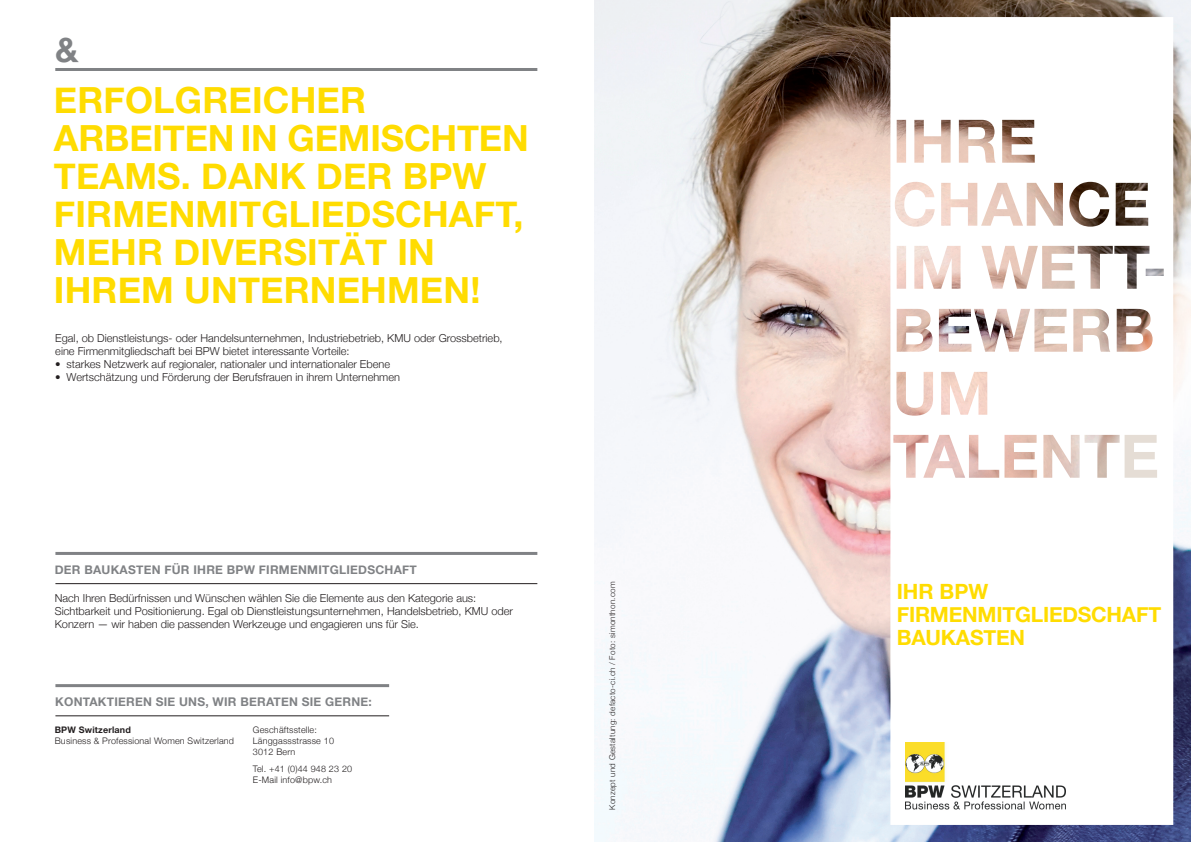
<style>
.page{position:relative;width:1191px;height:842px;background:#fff}
.page>*{position:absolute;margin:0;border:0;box-sizing:border-box;transform-origin:0 0}
.t1{font:700 36px/38px "Helvetica Neue";letter-spacing:.005em;color:#ffdc01}
.t2{font:700 34px "Helvetica Neue";color:#808285}
.t3{font:700 21px/23.2px "Helvetica Neue";letter-spacing:-.01em;color:#ffdc01}
.t4{font:700 12px "Helvetica Neue";letter-spacing:.02em;color:#808285}
.t5{font:300 11px/13px "Helvetica Neue";color:#231f20}
.t6{font:300 9px/11px "Helvetica Neue";letter-spacing:.02em;color:#231f20}
.t7{font:700 9px "Helvetica Neue";letter-spacing:.02em;color:#231f20}
.t8{font:300 8px "Helvetica Neue";letter-spacing:.03em;color:#231f20}
</style>
<div class="page">
<hr style="left:55px;top:68px;width:482px;height:3px;background:#808285">
<hr style="left:55px;top:684px;width:334px;height:3px;background:#808285">
<hr style="left:55px;top:715px;width:334px;height:1px;background:#231f20">
<hr style="left:55px;top:552px;width:482px;height:3px;background:#808285">
<hr style="left:55px;top:583px;width:482px;height:1px;background:#231f20">
<img style="left:594px;top:0;width:597px;height:842px">
<svg style="left:890px;top:17px;width:283px;height:808px"></svg>
<img style="left:905px;top:743px;width:160px;height:71px">
<div style="left:1000px;top:365px;width:131px;height:55px;background:#fff"></div>
<h2 class="t2" style="left:55px;top:24px;width:25px">&amp;</h2>
<h1 class="t1" style="left:54px;top:82px;width:476px">ERFOLGREICHER<br>ARBEITEN IN GEMISCHTEN<br>TEAMS. DANK DER BPW<br>FIRMENMITGLIEDSCHAFT,<br>MEHR DIVERSITÄT IN<br>IHREM UNTERNEHMEN!</h1>
<p class="t5" style="left:55px;top:331px;width:449px">Egal, ob Dienstleistungs- oder Handelsunternehmen, Industriebetrieb, KMU oder Grossbetrieb, eine Firmenmitgliedschaft bei BPW bietet interessante Vorteile:</p>
<p class="t5" style="left:55px;top:357px;width:336px">• starkes Netzwerk auf regionaler, nationaler und internationaler Ebene</p>
<p class="t5" style="left:55px;top:370px;width:346px">• Wertschätzung und Förderung der Berufsfrauen in ihrem Unternehmen</p>
<p class="t4" style="left:55px;top:560px;width:363px">DER BAUKASTEN FÜR IHRE BPW FIRMENMITGLIEDSCHAFT</p>
<p class="t5" style="left:55px;top:590px;width:460px">Nach Ihren Bedürfnissen und Wünschen wählen Sie die Elemente aus den Kategorie aus:<br>Sichtbarkeit und Positionierung. Egal ob Dienstleistungsunternehmen, Handelsbetrieb, KMU oder<br>Konzern — wir haben die passenden Werkzeuge und engagieren uns für Sie.</p>
<p class="t8" style="left:606px;top:810px;width:230px;rotate:-90deg">Konzept und Gestaltung: defacto-ci.ch / Foto: simonthon.com</p>
<h3 class="t3" style="left:896px;top:580px;width:266px">IHR BPW<br>FIRMENMITGLIEDSCHAFT<br>BAUKASTEN</h3>
<p class="t4" style="left:55px;top:692px;width:318px">KONTAKTIEREN SIE UNS, WIR BERATEN SIE GERNE:</p>
<p class="t7" style="left:55px;top:722px;width:78px">BPW Switzerland</p>
<p class="t6" style="left:55px;top:734px;width:181px">Business &amp; Professional Women Switzerland</p>
<p class="t6" style="left:253px;top:723px;width:83px">Geschäftsstelle:<br>Länggassstrasse 10<br>3012 Bern</p>
<p class="t6" style="left:253px;top:762px;width:101px">Tel. +41 (0)44 948 23 20<br>E-Mail info@bpw.ch</p>
</div>
